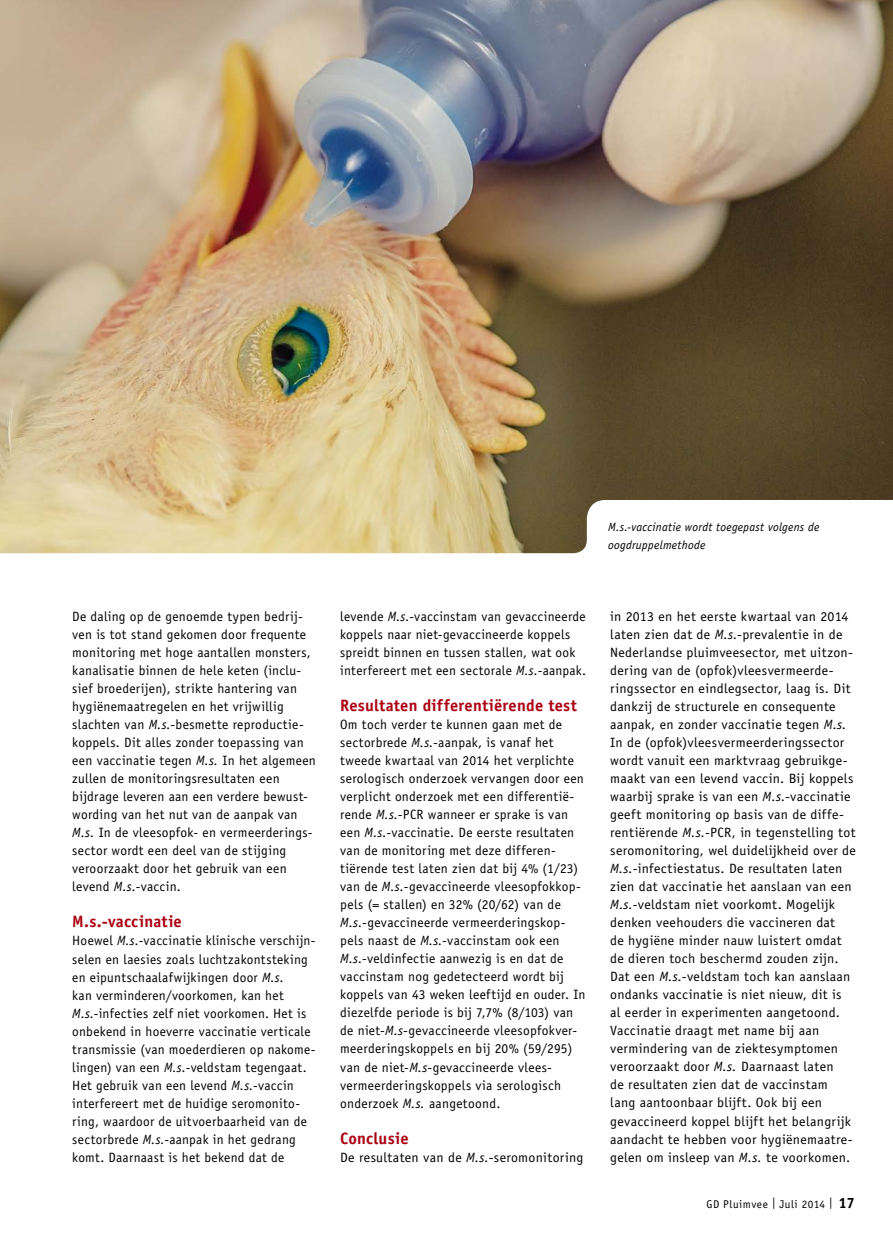
<style>
.page{position:relative;width:893px;height:1234px;background:#fff}
.page>*{position:absolute;margin:0;border:0;box-sizing:border-box;transform-origin:0 0}
.t1{font:700 16.5px "Officina Sans Std";letter-spacing:.015em;color:#ac0013}
.t2{font:13.5px/18px "Officina Sans Std";letter-spacing:.02em;color:#000}
.t3{font:italic 12px/18px "Officina Sans Std";letter-spacing:.02em;color:#000}
.t4{font:11.25px "Officina Sans Std";letter-spacing:.045em;color:#000}
.s1{font-style:italic}
.s2{font-weight:700;font-size:15px}
</style>
<div class="page">
<img style="left:0;top:0;width:893px;height:553px">
<p class="t2" style="left:72px;top:607px;width:245px">De daling op de genoemde typen bedrij&shy;ven is tot stand gekomen door frequente monitoring met hoge aantallen monsters, kanalisatie binnen de hele keten (inclu&shy;sief broederijen), strikte hantering van hygiënemaatregelen en het vrijwillig slachten van <span class="s1">M.s.</span>-besmette reproductie&shy;koppels. Dit alles zonder toepassing van een vaccinatie tegen <span class="s1">M.s.</span> In het algemeen zullen de monitoringsresultaten een bijdrage leveren aan een verdere bewust&shy;wording van het nut van de aanpak van <span class="s1">M.s.</span> In de vleesopfok- en vermeerderings&shy;sector wordt een deel van de stijging veroorzaakt door het gebruik van een levend <span class="s1">M.s.</span>-vaccin.</p>
<p class="t1" style="left:72px;top:911px;width:111px">M.s.-vaccinatie</p>
<p class="t2" style="left:72px;top:931px;width:245px">Hoewel <span class="s1">M.s.</span>-vaccinatie klinische verschijn&shy;selen en laesies zoals luchtzakontsteking en eipuntschaalafwijkingen door <span class="s1">M.s.<br></span>kan verminderen/voorkomen, kan het <span class="s1">M.s.</span>-infecties zelf niet voorkomen. Het is onbekend in hoeverre vaccinatie verticale transmissie (van moederdieren op nakome&shy;lingen) van een <span class="s1">M.s.</span>-veldstam tegengaat.<br>Het gebruik van een levend <span class="s1">M.s.</span>-vaccin interfereert met de huidige seromonito&shy;ring, waardoor de uitvoerbaarheid van de sectorbrede <span class="s1">M.s.</span>-aanpak in het gedrang komt. Daarnaast is het bekend dat de</p>
<p class="t3" style="left:608px;top:518px;width:213px">M.s.-vaccinatie wordt toegepast volgens de oogdruppelmethode</p>
<p class="t2" style="left:340px;top:607px;width:248px">levende <span class="s1">M.s.</span>-vaccinstam van gevaccineerde koppels naar niet-gevaccineerde koppels spreidt binnen en tussen stallen, wat ook interfereert met een sectorale <span class="s1">M.s.</span>-aanpak.</p>
<p class="t1" style="left:340px;top:695px;width:238px">Resultaten differentiërende test</p>
<p class="t2" style="left:340px;top:715px;width:247px">Om toch verder te kunnen gaan met de sectorbrede <span class="s1">M.s.</span>-aanpak, is vanaf het tweede kwartaal van 2014 het verplichte serologisch onderzoek vervangen door een verplicht onderzoek met een differentië&shy;rende <span class="s1">M.s.</span>-PCR wanneer er sprake is van een <span class="s1">M.s.</span>-vaccinatie. De eerste resultaten van de monitoring met deze differen&shy;tiërende test laten zien dat bij 4% (1/23) van de <span class="s1">M.s.</span>-gevaccineerde vleesopfokkop&shy;pels (= stallen) en 32% (20/62) van de <span class="s1">M.s.</span>-gevaccineerde vermeerderingskop&shy;pels naast de <span class="s1">M.s.</span>-vaccinstam ook een <span class="s1">M.s.</span>-veldinfectie aanwezig is en dat de vaccinstam nog gedetecteerd wordt bij koppels van 43 weken leeftijd en ouder. In diezelfde periode is bij 7,7% (8/103) van de niet-<span class="s1">M.s</span>-gevaccineerde vleesopfokver&shy;meerderingskoppels en bij 20% (59/295) van de niet-<span class="s1">M.s</span>-gevaccineerde vlees&shy;vermeerderingskoppels via serologisch onderzoek <span class="s1">M.s.</span> aangetoond.</p>
<p class="t1" style="left:340px;top:1127px;width:70px">Conclusie</p>
<p class="t2" style="left:340px;top:1147px;width:245px">De resultaten van de <span class="s1">M.s.</span>-seromonitoring</p>
<p class="t2" style="left:610px;top:607px;width:247px">in 2013 en het eerste kwartaal van 2014 laten zien dat de <span class="s1">M.s.</span>-prevalentie in de Nederlandse pluimveesector, met uitzon&shy;dering van de (opfok)vleesvermeerde&shy;ringssector en eindlegsector, laag is. Dit dankzij de structurele en consequente aanpak, en zonder vaccinatie tegen <span class="s1">M.s.<br></span>In de (opfok)vleesvermeerderingssector wordt vanuit een marktvraag gebruikge&shy;maakt van een levend vaccin. Bij koppels waarbij sprake is van een <span class="s1">M.s.</span>-vaccinatie geeft monitoring op basis van de diffe&shy;rentiërende <span class="s1">M.s.</span>-PCR, in tegenstelling tot seromonitoring, wel duidelijkheid over de <span class="s1">M.s.</span>-infectiestatus. De resultaten laten zien dat vaccinatie het aanslaan van een <span class="s1">M.s.</span>-veldstam niet voorkomt. Mogelijk denken veehouders die vaccineren dat<br>de hygiëne minder nauw luistert omdat de dieren toch beschermd zouden zijn.<br>Dat een <span class="s1">M.s.</span>-veldstam toch kan aanslaan ondanks vaccinatie is niet nieuw, dit is<br>al eerder in experimenten aangetoond.<br>Vaccinatie draagt met name bij aan vermindering van de ziektesymptomen veroorzaakt door <span class="s1">M.s.</span> Daarnaast laten<br>de resultaten zien dat de vaccinstam lang aantoonbaar blijft. Ook bij een gevaccineerd koppel blijft het belangrijk aandacht te hebben voor hygiënemaatre&shy;gelen om insleep van <span class="s1">M.s.</span> te voorkomen.</p>
<p class="t4" style="left:707px;top:1197px;width:150px">GD Pluimvee | Juli 2014 | <span class="s2">17</span></p>
</div>
